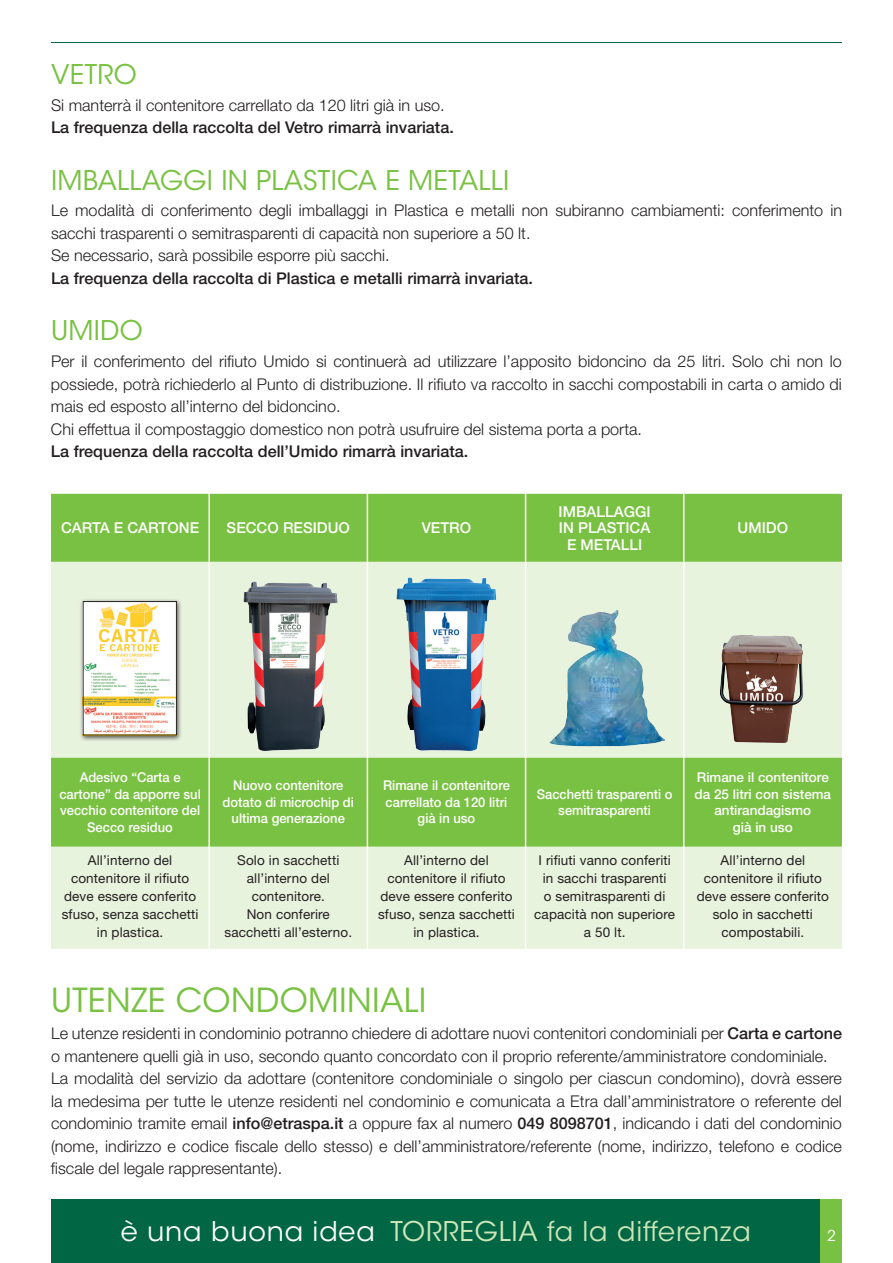
<style>
.page{position:relative;width:893px;height:1263px;background:#fff}
.page>*{position:absolute;margin:0;border:0;box-sizing:border-box;transform-origin:0 0}
.t1{font:33px "ITC Avant Garde Std";color:#79c142}
.t2{font:27px "ITC Avant Garde Std";letter-spacing:.01em;color:#79c142}
.t3{font:27px "ITC Avant Garde Std";letter-spacing:.03em;color:#cee5b8}
.t4{font:300 16.2px/22.5px "Helvetica Neue LT Std";color:#231f20}
.t5{font:500 16.2px "Helvetica Neue LT Std";color:#231f20}
.t6{font:500 15px/16.5px "Helvetica Neue LT Std";color:#fff;text-align:center}
.t7{font:15px "ITC Avant Garde Std";color:#fff}
.t8{font:13.5px/18px "Helvetica Neue LT Std";letter-spacing:.01em;color:#231f20;text-align:center}
.t9{font:500 13.5px/16.5px "Helvetica Neue LT Std";color:#fff;text-align:center;scale:.96 1}
.t10{font:500 13.5px/16.5px "Helvetica Neue LT Std";color:#fff;text-align:center}
.s1{font-weight:500}
.s2{color:#fff}
</style>
<div class="page">
<div style="left:51px;top:1199px;width:791px;height:64px;background:#064"></div>
<div style="left:821px;top:1199px;width:21px;height:64px;background:#79c142"></div>
<hr style="left:51px;top:42px;width:791px;height:1px;background:#064">
<div style="left:51px;top:494px;width:791px;height:68px;background:#79c142"></div>
<svg style="left:51px;top:562px;width:791px;height:387px;background:#c3e2aa"></svg>
<hr style="left:208px;top:494px;width:2px;height:68px;background:#fff">
<hr style="left:367px;top:494px;width:1px;height:68px;background:#fff">
<hr style="left:525px;top:494px;width:1px;height:68px;background:#fff">
<hr style="left:683px;top:494px;width:1px;height:68px;background:#fff">
<hr style="left:208px;top:562px;width:2px;height:195px;background:#fff">
<hr style="left:367px;top:562px;width:1px;height:195px;background:#fff">
<hr style="left:525px;top:562px;width:1px;height:195px;background:#fff">
<hr style="left:683px;top:562px;width:1px;height:195px;background:#fff">
<hr style="left:208px;top:757px;width:2px;height:90px;background:#fff">
<hr style="left:367px;top:757px;width:1px;height:90px;background:#fff">
<hr style="left:525px;top:757px;width:1px;height:90px;background:#fff">
<hr style="left:683px;top:757px;width:1px;height:90px;background:#fff">
<hr style="left:208px;top:847px;width:2px;height:102px;background:#fff">
<hr style="left:367px;top:847px;width:1px;height:102px;background:#fff">
<hr style="left:525px;top:847px;width:1px;height:102px;background:#fff">
<hr style="left:683px;top:847px;width:1px;height:102px;background:#fff">
<img style="left:237px;top:571px;width:106px;height:182px">
<img style="left:706px;top:604px;width:112px;height:154px">
<img style="left:392px;top:574px;width:109px;height:182px">
<img style="left:542px;top:596px;width:134px;height:164px">
<div style="left:79px;top:598px;width:103px;height:144px;background:#231f20;opacity:.75"></div>
<img style="left:85px;top:603px;width:90px;height:130px">
<div style="left:83px;top:601px;width:94px;height:134px;border:1px solid #231f20"></div>
<h2 class="t2" style="left:51px;top:58px;width:87px">Vetro</h2>
<p class="t4" style="left:51px;top:93px;width:395px">Si manterrà il contenitore carrellato da 120 litri già in uso.</p>
<p class="t5" style="left:51px;top:118px;width:404px">La frequenza della raccolta del Vetro rimarrà invariata.</p>
<h2 class="t2" style="left:51px;top:163px;width:460px">Imballaggi in plastica e metalli</h2>
<p class="t4" style="left:51px;top:199px;width:792px">Le modalità di conferimento degli imballaggi in Plastica e metalli non subiranno cambiamenti: conferimento in sacchi trasparenti o semitrasparenti di capacità non superiore a 50 lt.<br>Se necessario, sarà possibile esporre più sacchi.</p>
<p class="t5" style="left:51px;top:268px;width:484px">La frequenza della raccolta di Plastica e metalli rimarrà invariata.</p>
<h2 class="t2" style="left:51px;top:314px;width:93px">Umido</h2>
<p class="t4" style="left:51px;top:350px;width:792px">Per il conferimento del rifiuto Umido si continuerà ad utilizzare l’apposito bidoncino da 25 litri. Solo chi non lo possiede, potrà richiederlo al Punto di distribuzione. Il rifiuto va raccolto in sacchi compostabili in carta o amido di mais ed esposto all’interno del bidoncino.<br>Chi effettua il compostaggio domestico non potrà usufruire del sistema porta a porta.</p>
<p class="t5" style="left:51px;top:442px;width:419px">La frequenza della raccolta dell’Umido rimarrà invariata.</p>
<p class="t6" style="left:61px;top:519px;width:140px">CARTA E CARTONE</p>
<p class="t6" style="left:227px;top:519px;width:125px">SECCO RESIDUO</p>
<p class="t6" style="left:422px;top:519px;width:51px">VETRO</p>
<p class="t6" style="left:559px;top:503px;width:94px">IMBALLAGGI<br>IN PLASTICA<br>E METALLI</p>
<p class="t6" style="left:738px;top:519px;width:52px">UMIDO</p>
<p class="t9" style="left:59px;top:769px;width:149px">Adesivo “Carta e cartone” da apporre sul vecchio contenitore del<br>Secco residuo</p>
<p class="t9" style="left:223px;top:777px;width:138px">Nuovo contenitore dotato di microchip di ultima generazione</p>
<p class="t9" style="left:383px;top:777px;width:134px">Rimane il contenitore carrellato da 120 litri già in uso</p>
<p class="t9" style="left:537px;top:785px;width:143px">Sacchetti trasparenti o semitrasparenti</p>
<p class="t10" style="left:695px;top:769px;width:138px">Rimane il contenitore da 25 litri con sistema antirandagismo<br>già in uso</p>
<p class="t8" style="left:62px;top:851px;width:138px">All’interno del contenitore il rifiuto deve essere conferito sfuso, senza sacchetti in plastica.</p>
<p class="t8" style="left:224px;top:851px;width:129px">Solo in sacchetti all’interno del contenitore.<br>Non conferire sacchetti all’esterno.</p>
<p class="t8" style="left:378px;top:851px;width:138px">All’interno del contenitore il rifiuto deve essere conferito sfuso, senza sacchetti in plastica.</p>
<p class="t8" style="left:534px;top:851px;width:142px">I rifiuti vanno conferiti in sacchi trasparenti<br>o semitrasparenti di capacità non superiore a 50 lt.</p>
<p class="t8" style="left:697px;top:851px;width:134px">All’interno del contenitore il rifiuto deve essere conferito solo in sacchetti compostabili.</p>
<h1 class="t1" style="left:51px;top:980px;width:20px">UTEN</h1>
<h1 class="t1" style="left:131px;top:980px;width:95px">ZE CONDOMINIA</h1>
<h1 class="t1" style="left:404px;top:980px;width:19px">LI</h1>
<p class="t4" style="left:51px;top:1022px;width:793px">Le utenze residenti in condominio potranno chiedere di adottare nuovi contenitori condominiali per <span class="s1">Carta e cartone </span>o mantenere quelli già in uso, secondo quanto concordato con il proprio referente/amministratore condominiale.<br>La modalità del servizio da adottare (contenitore condominiale o singolo per ciascun condomino), dovrà essere la medesima per tutte le utenze residenti nel condominio e comunicata a Etra dall’amministratore o referente del condominio tramite email <span class="s1">info@etraspa.it</span> a oppure fax al numero <span class="s1">049 8098701</span>, indicando i dati del condominio (nome, indirizzo e codice fiscale dello stesso) e dell’amministratore/referente (nome, indirizzo, telefono e codice fiscale del legale rappresentante).</p>
<h2 class="t3" style="left:121px;top:1215px;width:631px"><span class="s2">è una buona idea</span> TORREGLIA fa la differenza</h2>
<p class="t7" style="left:827px;top:1226px;width:10px">2</p>
</div>
